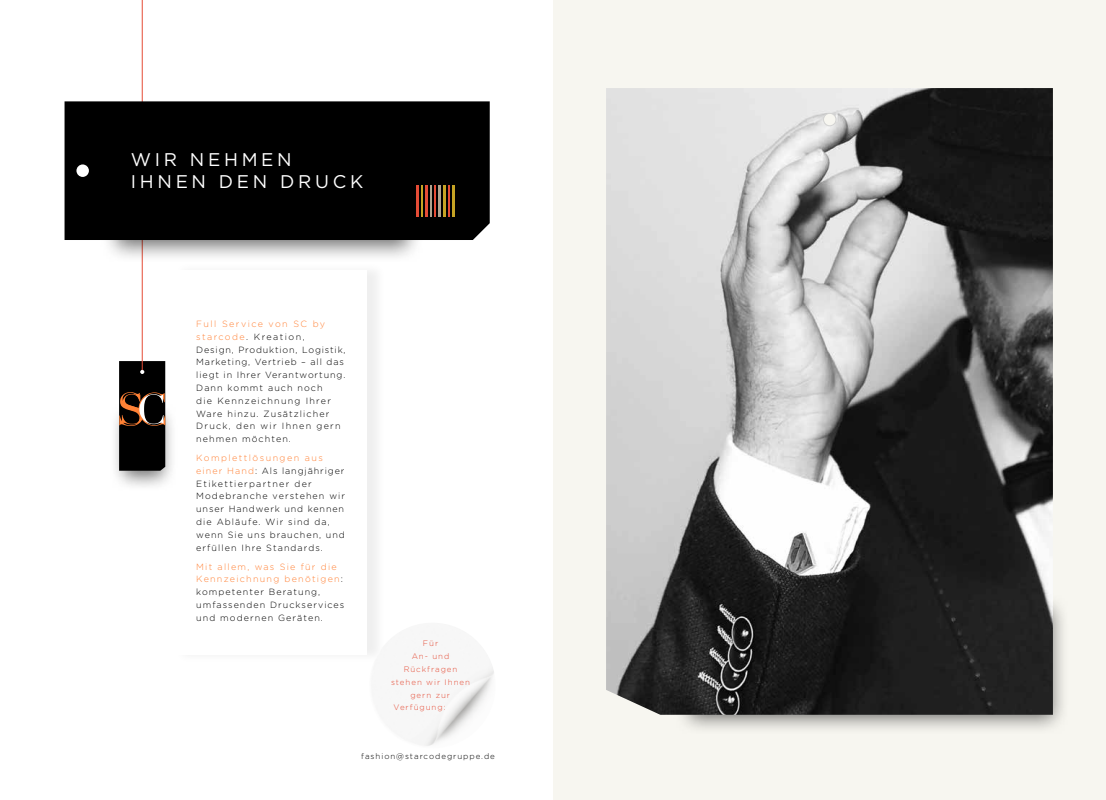
<style>
.page{position:relative;width:1106px;height:800px;background:#fff}
.page>*{position:absolute;margin:0;border:0;box-sizing:border-box;transform-origin:0 0}
.t1{font:18.3px/22px "Gotham";letter-spacing:.2em;color:#fff}
.t2{font:300 9px/12.8px "Gotham";letter-spacing:.12em;color:#000}
.t3{font:300 8px "Gotham";letter-spacing:.12em;color:#e54c36}
.t4{font:300 8px "Gotham";letter-spacing:.12em;color:#000}
.s1{color:#ff8135}
</style>
<div class="page">
<div style="left:173px;top:261px;width:214px;height:402px;background:#f8f8f8"></div>
<div style="left:171px;top:270px;width:196px;height:384px;background:#fff"></div>
<div style="left:553px;top:0;width:553px;height:799px;background:#f7f6f0"></div>
<div style="left:673px;top:592px;width:395px;height:143px;background:#000;opacity:.55"></div>
<img style="left:606px;top:88px;width:446px;height:626px">
<div style="left:823px;top:113px;width:13px;height:13px;background:#f7f6f0;border-radius:50%"></div>
<div style="left:823px;top:113px;width:13px;height:13px;border:1px solid #d3d3d2;border-radius:50%"></div>
<img style="left:424px;top:667px;width:70px;height:79px">
<div style="left:110px;top:402px;width:68px;height:89px;background:#000;opacity:.55"></div>
<svg style="left:119px;top:361px;width:46px;height:109px"></svg>
<hr style="left:142px;top:0;width:1px;height:370px;background:#e54c36">
<div style="left:101px;top:121px;width:323px;height:142px;background:#000;opacity:.55"></div>
<div style="left:65px;top:101px;width:425px;height:139px;background:#000"></div>
<div style="left:76px;top:164px;width:13px;height:13px;background:#fff;border-radius:50%"></div>
<hr style="left:416px;top:185px;width:3px;height:31px;background:#e54c36">
<hr style="left:438px;top:185px;width:3px;height:31px;background:#afa38f">
<hr style="left:444px;top:185px;width:2px;height:31px;background:#c5a324">
<hr style="left:453px;top:185px;width:2px;height:31px;background:#c5a324">
<hr style="left:425px;top:185px;width:3px;height:31px;background:#e54c36">
<hr style="left:422px;top:185px;width:1px;height:31px;background:#c5a324">
<hr style="left:431px;top:185px;width:1px;height:31px;background:#afa38f">
<hr style="left:435px;top:185px;width:1px;height:31px;background:#e54c36">
<hr style="left:449px;top:185px;width:1px;height:31px;background:#e54c36">
<h1 class="t1" style="left:131px;top:148px;width:234px">WIR NEHMEN<br>IHNEN DEN DRUCK</h1>
<p class="t2" style="left:196px;top:317px;width:151px"><span class="s1">Full Service von SC by starcode</span>. Kreation,<br>Design, Produktion, Logistik,<br>Marketing, Vertrieb – all das liegt in Ihrer Verantwortung.<br>Dann kommt auch noch<br>die Kennzeichnung Ihrer<br>Ware hinzu. Zusätzlicher<br>Druck, den wir Ihnen gern nehmen möchten.</p>
<p class="t2" style="left:196px;top:451px;width:150px"><span class="s1">Komplettlösungen aus einer Hand</span>: Als langjähriger<br>Etikettierpartner der<br>Modebranche verstehen wir unser Handwerk und kennen die Abläufe. Wir sind da, wenn Sie uns brauchen, und erfüllen Ihre Standards.</p>
<p class="t2" style="left:196px;top:559px;width:150px"><span class="s1">Mit allem, was Sie für die<br>Kennzeichnung benötigen</span>: kompetenter Beratung, umfassenden Druckservices und modernen Geräten.</p>
<p class="t3" style="left:423px;top:639px;width:17px">Für</p>
<p class="t3" style="left:412px;top:651px;width:39px">An- und</p>
<p class="t3" style="left:404px;top:664px;width:55px">Rückfragen</p>
<p class="t3" style="left:391px;top:677px;width:80px">stehen wir Ihnen</p>
<p class="t3" style="left:410px;top:690px;width:41px">gern zur</p>
<p class="t3" style="left:393px;top:703px;width:54px">Verfügung:</p>
<p class="t4" style="left:361px;top:751px;width:135px">fashion@starcodegruppe.de</p>
</div>
